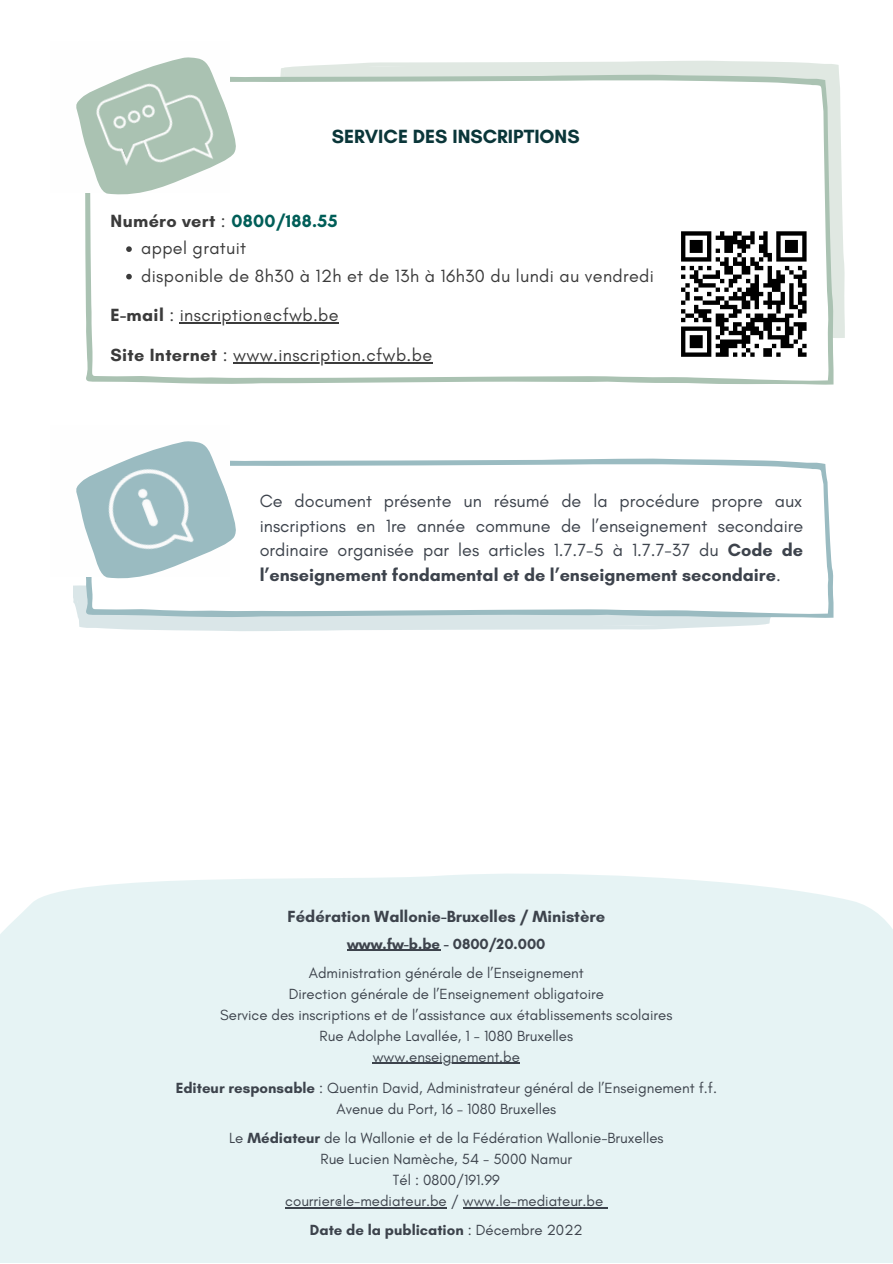
<style>
.page{position:relative;width:893px;height:1264px;background:#fff}
.page>*{position:absolute;margin:0;border:0;box-sizing:border-box;transform-origin:0 0}
.t1{font:700 19.5px "Glacial Indifference";color:#0a3639}
.t2{font:18px/24.8px "Glacial Indifference";color:#3d434c;text-align:justify}
.t3{font:18px/27.5px "Glacial Indifference";letter-spacing:.02em;color:#3b3b3b}
.t4{font:700 18px "Glacial Indifference";letter-spacing:.02em;color:#005e58}
.t5{font:700 16.5px "Glacial Indifference";color:#3d434c}
.t6{font:15px/21px "Glacial Indifference";color:#3d434c;text-align:center}
.t7{font:700 15px "Glacial Indifference";color:#3d434c}
.s1{color:#3b3b3b}
.s2{font-weight:400;color:#3b3b3b}
.s3{font-weight:700}
.s4{font-weight:400}
</style>
<div class="page">
<svg style="left:280px;top:61px;width:564px;height:277px;background:#e3eae5"></svg>
<div style="left:0;top:873px;width:892px;height:389px;background:#e6f3f4"></div>
<svg style="left:85px;top:75px;width:748px;height:310px"></svg>
<svg style="left:126px;top:246px;width:6px;height:6px"></svg>
<svg style="left:126px;top:274px;width:6px;height:5px"></svg>
<hr style="left:180px;top:322px;width:159px;height:1px;background:#3b3b3b">
<hr style="left:233px;top:362px;width:199px;height:1px;background:#3b3b3b">
<svg style="left:771px;top:460px;width:62px;height:158px"></svg>
<div style="left:672px;top:223px;width:143px;height:142px;background:#fff"></div>
<svg style="left:681px;top:231px;width:126px;height:126px"></svg>
<svg style="left:73px;top:458px;width:698px;height:173px"></svg>
<img style="left:76px;top:57px;width:176px;height:154px">
<img style="left:73px;top:441px;width:156px;height:145px">
<hr style="left:347px;top:949px;width:93px;height:2px;background:#3d434c">
<hr style="left:372px;top:1062px;width:148px;height:2px;background:#3d434c">
<hr style="left:285px;top:1206px;width:161px;height:2px;background:#3d434c">
<hr style="left:463px;top:1206px;width:140px;height:2px;background:#3d434c">
<h1 class="t1" style="left:332px;top:124px;width:249px">SERVICE DES INSCRIPTIONS</h1>
<p class="t4" style="left:110px;top:210px;width:228px"><span class="s1">Numéro vert</span> <span class="s2">:</span> 0800/188.55</p>
<p class="t3" style="left:141px;top:234px;width:514px">appel gratuit<br>disponible de 8h30 à 12h et de 13h à 16h30 du lundi au vendredi</p>
<p class="t3" style="left:110px;top:301px;width:230px"><span class="s3">E-mail</span> : inscription@cfwb.be</p>
<p class="t3" style="left:110px;top:340px;width:323px"><span class="s3">Site Internet</span> : www.inscription.cfwb.be</p>
<p class="t2" style="left:260px;top:488px;width:545px">Ce document présente un résumé de la procédure propre aux inscriptions en 1re année commune de l’enseignement secondaire ordinaire organisée par les articles 1.7.7-5 à 1.7.7-37 du <span class="s3">Code de l’enseignement fondamental et de l’enseignement secondaire</span>.</p>
<p class="t5" style="left:287px;top:906px;width:319px">Fédération Wallonie-Bruxelles / Ministère</p>
<p class="t7" style="left:347px;top:934px;width:200px">www.fw-b.be - 0800/20.000</p>
<p class="t6" style="left:220px;top:961px;width:453px">Administration générale de l’Enseignement<br>Direction générale de l’Enseignement obligatoire<br>Service des inscriptions et de l’assistance aux établissements scolaires Rue Adolphe Lavallée, 1 - 1080 Bruxelles<br>www.enseignement.be</p>
<p class="t6" style="left:176px;top:1077px;width:542px"><span class="s3">Editeur responsable</span> : Quentin David, Administrateur général de l’Enseignement f.f.<br>Avenue du Port, 16 – 1080 Bruxelles</p>
<p class="t6" style="left:229px;top:1127px;width:436px">Le <span class="s3">Médiateur</span> de la Wallonie et de la Fédération Wallonie-Bruxelles Rue Lucien Namèche, 54 - 5000 Namur<br>Tél : 0800/191.99<br>courrier@le-mediateur.be / www.le-mediateur.be</p>
<p class="t7" style="left:310px;top:1220px;width:274px">Date de la publication <span class="s4">: Décembre 2022</span></p>
</div>
